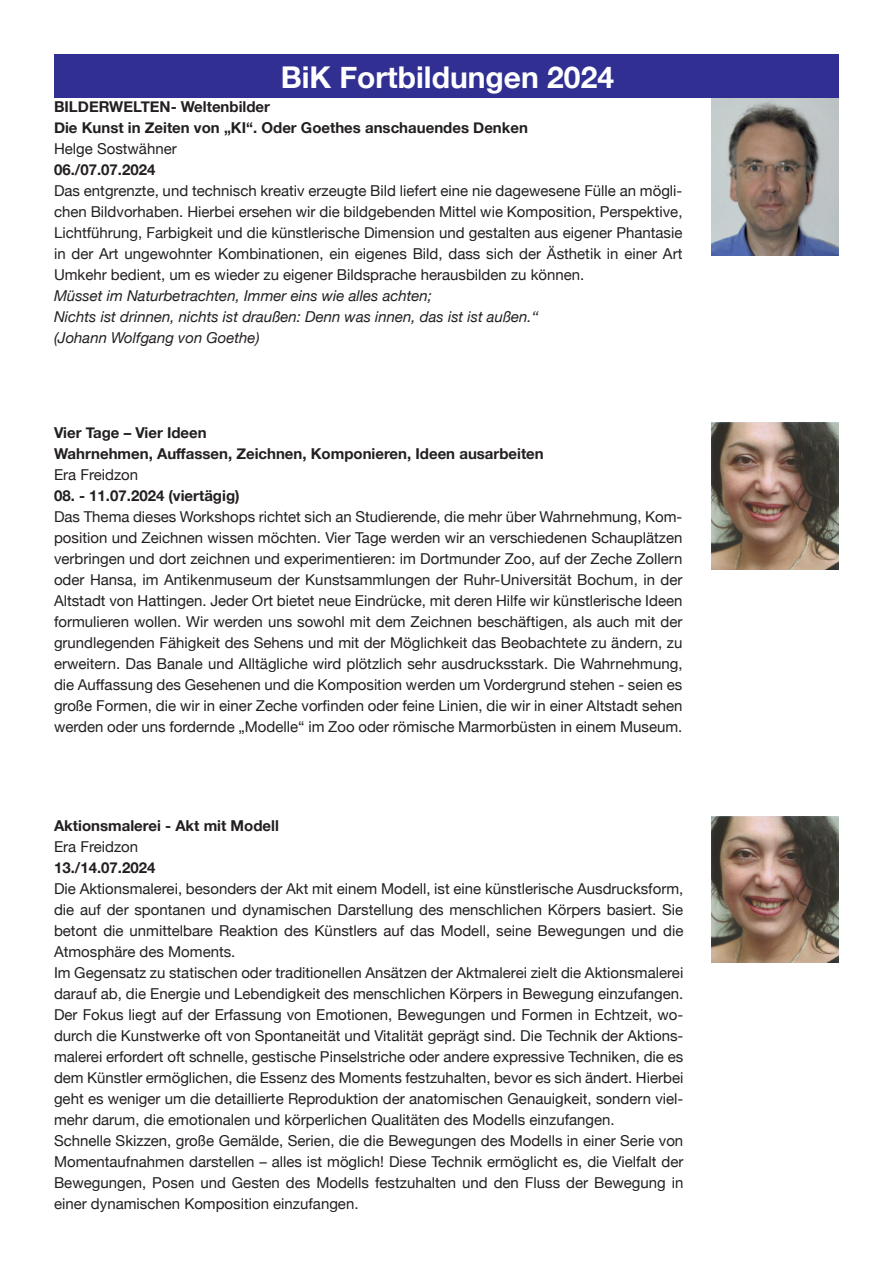
<style>
.page{position:relative;width:893px;height:1263px;background:#fff}
.page>*{position:absolute;margin:0;border:0;box-sizing:border-box;transform-origin:0 0}
.t1{font:700 30px "Helvetica Neue";color:#fff}
.t2{font:15px/21px "Helvetica Neue";color:#231f20;text-align:justify}
.t3{font:700 15px/21px "Helvetica Neue";color:#231f20}
.t4{font:italic 15px/21px "Helvetica Neue";color:#231f20}
</style>
<div class="page">
<img style="left:711px;top:816px;width:128px;height:147px">
<img style="left:711px;top:423px;width:128px;height:146px">
<img style="left:711px;top:98px;width:128px;height:157px">
<div style="left:54px;top:54px;width:785px;height:44px;background:#313092"></div>
<h1 class="t1" style="left:281px;top:53px;width:335px">BiK Fortbildungen 2024</h1>
<p class="t3" style="left:54px;top:97px;width:475px">BILDERWELTEN- Weltenbilder<br>Die Kunst in Zeiten von „KI“. Oder Goethes anschauendes Denken</p>
<p class="t2" style="left:54px;top:139px;width:124px">Helge Sostwähner</p>
<p class="t3" style="left:54px;top:160px;width:103px">06./07.07.2024</p>
<p class="t2" style="left:54px;top:181px;width:630px">Das entgrenzte, und technisch kreativ erzeugte Bild liefert eine nie dagewesene Fülle an mögli&shy;chen Bildvorhaben. Hierbei ersehen wir die bildgebenden Mittel wie Komposition, Perspektive, Lichtführung, Farbigkeit und die künstlerische Dimension und gestalten aus eigener Phantasie in der Art ungewohnter Kombinationen, ein eigenes Bild, dass sich der Ästhetik in einer Art Umkehr bedient, um es wieder zu eigener Bildsprache herausbilden zu können.</p>
<p class="t4" style="left:54px;top:286px;width:486px">Müsset im Naturbetrachten, Immer eins wie alles achten;<br>Nichts ist drinnen, nichts ist draußen: Denn was innen, das ist ist außen.‘‘ (Johann Wolfgang von Goethe)</p>
<p class="t3" style="left:54px;top:422px;width:491px">Vier Tage – Vier Ideen<br>Wahrnehmen, Auffassen, Zeichnen, Komponieren, Ideen ausarbeiten</p>
<p class="t2" style="left:54px;top:465px;width:86px">Era Freidzon</p>
<p class="t3" style="left:54px;top:485px;width:187px">08. - 11.07.2024 (viertägig)</p>
<p class="t2" style="left:54px;top:507px;width:630px">Das Thema dieses Workshops richtet sich an Studierende, die mehr über Wahrnehmung, Kom&shy;position und Zeichnen wissen möchten. Vier Tage werden wir an verschiedenen Schauplätzen verbringen und dort zeichnen und experimentieren: im Dortmunder Zoo, auf der Zeche Zollern oder Hansa, im Antikenmuseum der Kunstsammlungen der Ruhr-Universität Bochum, in der Altstadt von Hattingen. Jeder Ort bietet neue Eindrücke, mit deren Hilfe wir künstlerische Ideen formulieren wollen. Wir werden uns sowohl mit dem Zeichnen beschäftigen, als auch mit der grundlegenden Fähigkeit des Sehens und mit der Möglichkeit das Beobachtete zu ändern, zu erweitern. Das Banale und Alltägliche wird plötzlich sehr ausdrucksstark. Die Wahrnehmung, die Auffassung des Gesehenen und die Komposition werden um Vordergrund stehen - seien es große Formen, die wir in einer Zeche vorfinden oder feine Linien, die wir in einer Altstadt sehen werden oder uns fordernde „Modelle“ im Zoo oder römische Marmorbüsten in einem Museum.</p>
<p class="t3" style="left:54px;top:815px;width:226px">Aktionsmalerei - Akt mit Modell</p>
<p class="t2" style="left:54px;top:837px;width:86px">Era Freidzon</p>
<p class="t3" style="left:54px;top:857px;width:103px">13./14.07.2024</p>
<p class="t2" style="left:54px;top:879px;width:631px;text-align:left">Die Aktionsmalerei, besonders der Akt mit einem Modell, ist eine künstlerische Ausdrucksform, die auf der spontanen und dynamischen Darstellung des menschlichen Körpers basiert. Sie betont die unmittelbare Reaktion des Künstlers auf das Modell, seine Bewegungen und die Atmosphäre des Moments.<br>Im Gegensatz zu statischen oder traditionellen Ansätzen der Aktmalerei zielt die Aktionsmalerei darauf ab, die Energie und Lebendigkeit des menschlichen Körpers in Bewegung einzufangen.<br>Der Fokus liegt auf der Erfassung von Emotionen, Bewegungen und Formen in Echtzeit, wo&shy;durch die Kunstwerke oft von Spontaneität und Vitalität geprägt sind. Die Technik der Aktions&shy;malerei erfordert oft schnelle, gestische Pinselstriche oder andere expressive Techniken, die es dem Künstler ermöglichen, die Essenz des Moments festzuhalten, bevor es sich ändert. Hierbei geht es weniger um die detaillierte Reproduktion der anatomischen Genauigkeit, sondern viel&shy;mehr darum, die emotionalen und körperlichen Qualitäten des Modells einzufangen.<br>Schnelle Skizzen, große Gemälde, Serien, die die Bewegungen des Modells in einer Serie von Momentaufnahmen darstellen – alles ist möglich! Diese Technik ermöglicht es, die Vielfalt der Bewegungen, Posen und Gesten des Modells festzuhalten und den Fluss der Bewegung in einer dynamischen Komposition einzufangen.</p>
</div>
